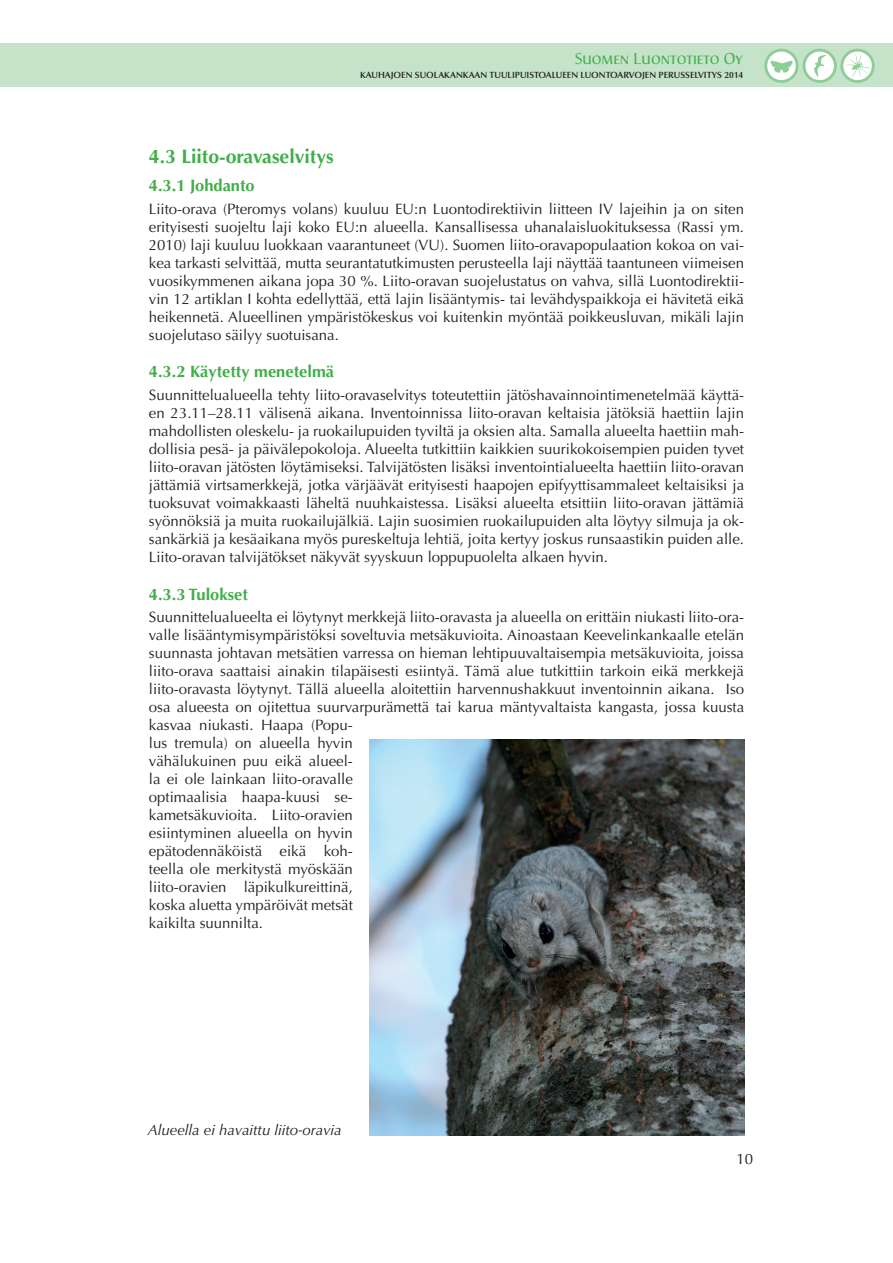
<style>
.page{position:relative;width:893px;height:1263px;background:#fff}
.page>*{position:absolute;margin:0;border:0;box-sizing:border-box;transform-origin:0 0}
.t1{font:700 19.5px "Optima";color:#40ae49}
.t2{font:700 16.5px "Optima";color:#40ae49}
.t3{font:15.6px "Christiana Regular SC";color:#40ae49}
.t4{font:15px/18px "Optima";color:#231f20;text-align:justify}
.t5{font:italic 15px "Optima";color:#231f20}
.t6{font:600 9px "Optima";color:#231f20}
</style>
<div class="page">
<div style="left:0;top:43px;width:893px;height:44px;background:#c4e3c8"></div>
<svg style="left:766px;top:50px;width:31px;height:32px"></svg>
<div style="left:764px;top:49px;width:34px;height:34px;border:3px solid #8fcd97;border-radius:50%"></div>
<svg style="left:771px;top:58px;width:22px;height:15px"></svg>
<svg style="left:842px;top:50px;width:31px;height:32px"></svg>
<div style="left:840px;top:49px;width:35px;height:34px;border:3px solid #8fcd97;border-radius:50%"></div>
<svg style="left:845px;top:54px;width:25px;height:23px"></svg>
<svg style="left:804px;top:50px;width:31px;height:32px"></svg>
<div style="left:803px;top:49px;width:34px;height:34px;border:3px solid #8fcd97;border-radius:50%"></div>
<svg style="left:814px;top:55px;width:12px;height:22px"></svg>
<img style="left:370px;top:739px;width:374px;height:396px">
<p class="t3" style="left:575px;top:49px;width:170px">Suomen Luontotieto Oy</p>
<p class="t6" style="left:360px;top:69px;width:385px">KAUHAJOEN SUOLAKANKAAN TUULIPUISTOALUEEN LUONTOARVOJEN PERUSS ELVITYS 2014</p>
<h1 class="t1" style="left:149px;top:145px;width:186px">4.3 Liito-oravaselvitys</h1>
<p class="t2" style="left:149px;top:176px;width:107px">4.3.1 Johdanto</p>
<p class="t4" style="left:149px;top:200px;width:597px">Liito-orava (Pteromys volans) kuuluu EU:n Luontodirektiivin liitteen IV lajeihin ja on siten erityisesti suojeltu laji koko EU:n alueella. Kansallisessa uhanalaisluokituksessa (Rassi ym.<br>2010) laji kuuluu luokkaan vaarantuneet (VU). Suomen liito-oravapopulaation kokoa on vai&shy;kea tarkasti selvittää, mutta seurantatutkimusten perusteella laji näyttää taantuneen viimeisen vuosikymmenen aikana jopa 30 %. Liito-oravan suojelustatus on vahva, sillä Luontodirektii&shy;vin 12 artiklan I kohta edellyttää, että lajin lisääntymis- tai levähdyspaikkoja ei hävitetä eikä heikennetä. Alueellinen ympäristökeskus voi kuitenkin myöntää poikkeusluvan, mikäli lajin suojelutaso säilyy suotuisana.</p>
<p class="t2" style="left:149px;top:362px;width:187px">4.3.2 Käytetty menetelmä</p>
<p class="t4" style="left:149px;top:386px;width:597px">Suunnittelualueella tehty liito-oravaselvitys toteutettiin jätöshavainnointimenetelmää käyttä&shy;en 23.11–28.11 välisenä aikana. Inventoinnissa liito-oravan keltaisia jätöksiä haettiin lajin mahdollisten oleskelu- ja ruokailupuiden tyviltä ja oksien alta. Samalla alueelta haettiin mah&shy;dollisia pesä- ja päivälepokoloja. Alueelta tutkittiin kaikkien suurikokoisempien puiden tyvet liito-oravan jätösten löytämiseksi. Talvijätösten lisäksi inventointialueelta haettiin liito-oravan jättämiä virtsamerkkejä, jotka värjäävät erityisesti haapojen epifyyttisammaleet keltaisiksi ja tuoksuvat voimakkaasti läheltä nuuhkaistessa. Lisäksi alueelta etsittiin liito-oravan jättämiä syönnöksiä ja muita ruokailujälkiä. Lajin suosimien ruokailupuiden alta löytyy silmuja ja ok&shy;sankärkiä ja kesäaikana myös pureskeltuja lehtiä, joita kertyy joskus runsaastikin puiden alle.<br>Liito-oravan talvijätökset näkyvät syyskuun loppupuolelta alkaen hyvin.</p>
<p class="t2" style="left:149px;top:584px;width:101px">4.3.3 Tulokset</p>
<p class="t4" style="left:149px;top:608px;width:597px;text-align:left">Suunnittelualueelta ei löytynyt merkkejä liito-oravasta ja alueella on erittäin niukasti liito-ora&shy;valle lisääntymisympäristöksi soveltuvia metsäkuvioita. Ainoastaan Keevelinkankaalle etelän suunnasta johtavan metsätien varressa on hieman lehtipuuvaltaisempia metsäkuvioita, joissa liito-orava saattaisi ainakin tilapäisesti esiintyä. Tämä alue tutkittiin tarkoin eikä merkkejä liito-oravasta löytynyt. Tällä alueella aloitettiin harvennushakkuut inventoinnin aikana. Iso osa alueesta on ojitettua suurvarpurämettä tai karua mäntyvaltaista kangasta, jossa kuusta kasvaa niukasti. Haapa (Popu-<br>lus tremula) on alueella hyvin<br>vähälukuinen puu eikä alueel-<br>la ei ole lainkaan liito-oravalle<br>optimaalisia haapa-kuusi se-<br>kametsäkuvioita. Liito-oravien<br>esiintyminen alueella on hyvin<br>epätodennäköistä eikä koh-<br>teella ole merkitystä myöskään<br>liito-oravien läpikulkureittinä,<br>koska aluetta ympäröivät metsät<br>kaikilta suunnilta.</p>
<p class="t5" style="left:148px;top:1121px;width:195px">Alueella ei havaittu liito-oravia</p>
<p class="t4" style="left:736px;top:1150px;width:18px">10</p>
</div>
